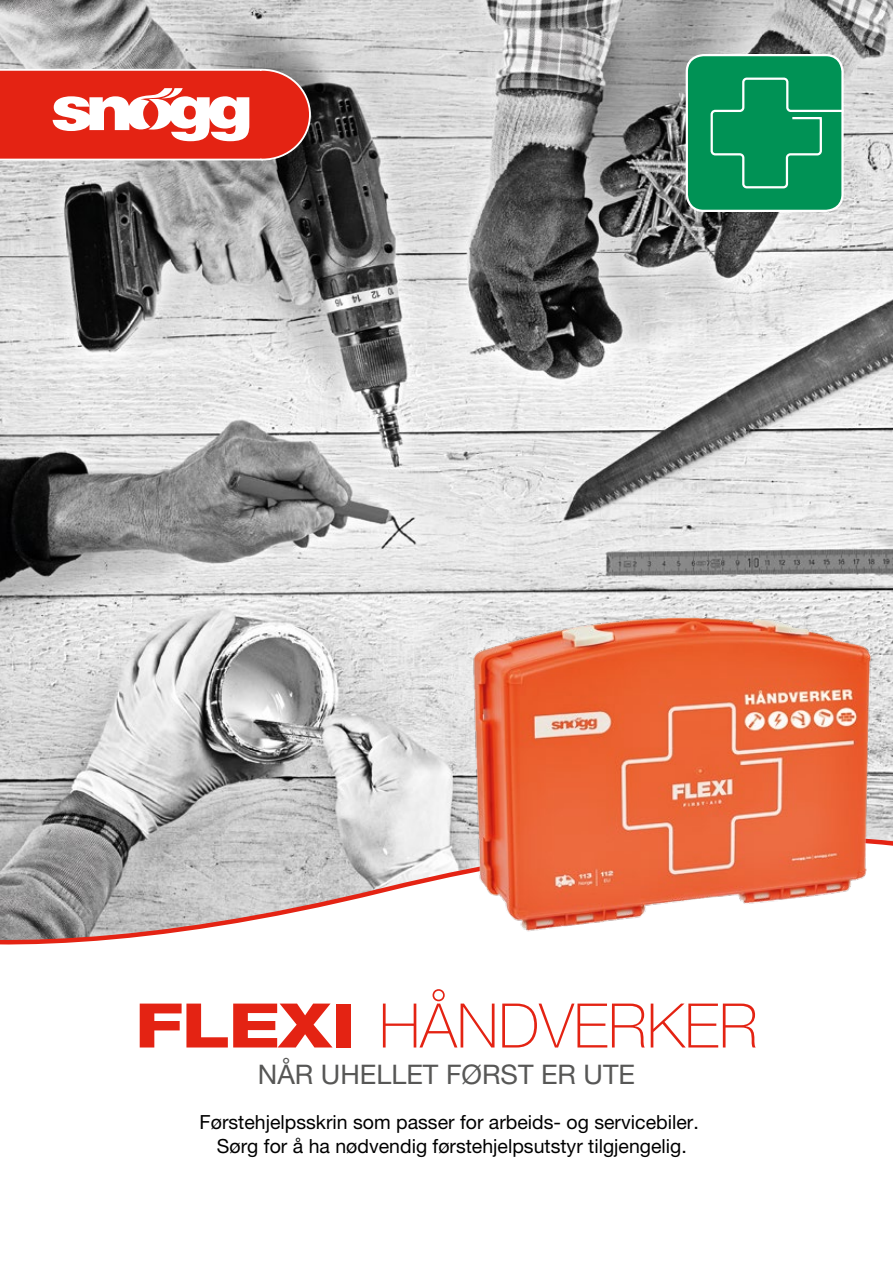
<style>
.page{position:relative;width:893px;height:1263px;background:#fff}
.page>*{position:absolute;margin:0;border:0;box-sizing:border-box;transform-origin:0 0}
.t1{font:100 61.5px "Helvetica Neue LT Pro";color:#e42313}
.t2{font:27px "Helvetica Neue LT Pro";color:#575756}
.t3{font:19.5px/24px "Helvetica Neue LT Pro";color:#000;text-align:center}
.s1{font-family:"Helvetica Neue LT Std";font-weight:800;font-stretch:expanded}
</style>
<div class="page">
<img style="left:0;top:0;width:893px;height:766px">
<div style="left:687px;top:55px;width:155px;height:156px;background:#009255;border-radius:17px"></div>
<div style="left:686px;top:54px;width:158px;height:158px;border:2px solid #fff;border-radius:17px"></div>
<svg style="left:710px;top:76px;width:136px;height:114px"></svg>
<svg style="left:0;top:766px;width:416px;height:179px;background:#beb9b9"></svg>
<img style="left:416px;top:523px;width:477px;height:409px">
<svg style="left:0;top:68px;width:312px;height:93px"></svg>
<h1 class="t1" style="left:135px;top:990px;width:624px"><span class="s1">FLEXI</span> HÅNDVERKER</h1>
<h2 class="t2" style="left:258px;top:1058px;width:379px">NÅR UHELLET FØRST ER UTE</h2>
<p class="t3" style="left:200px;top:1110px;width:501px">Førstehjelpsskrin som passer for arbeids- og servicebiler.<br>Sørg for å ha nødvendig førstehjelpsutstyr tilgjengelig.</p>
</div>
